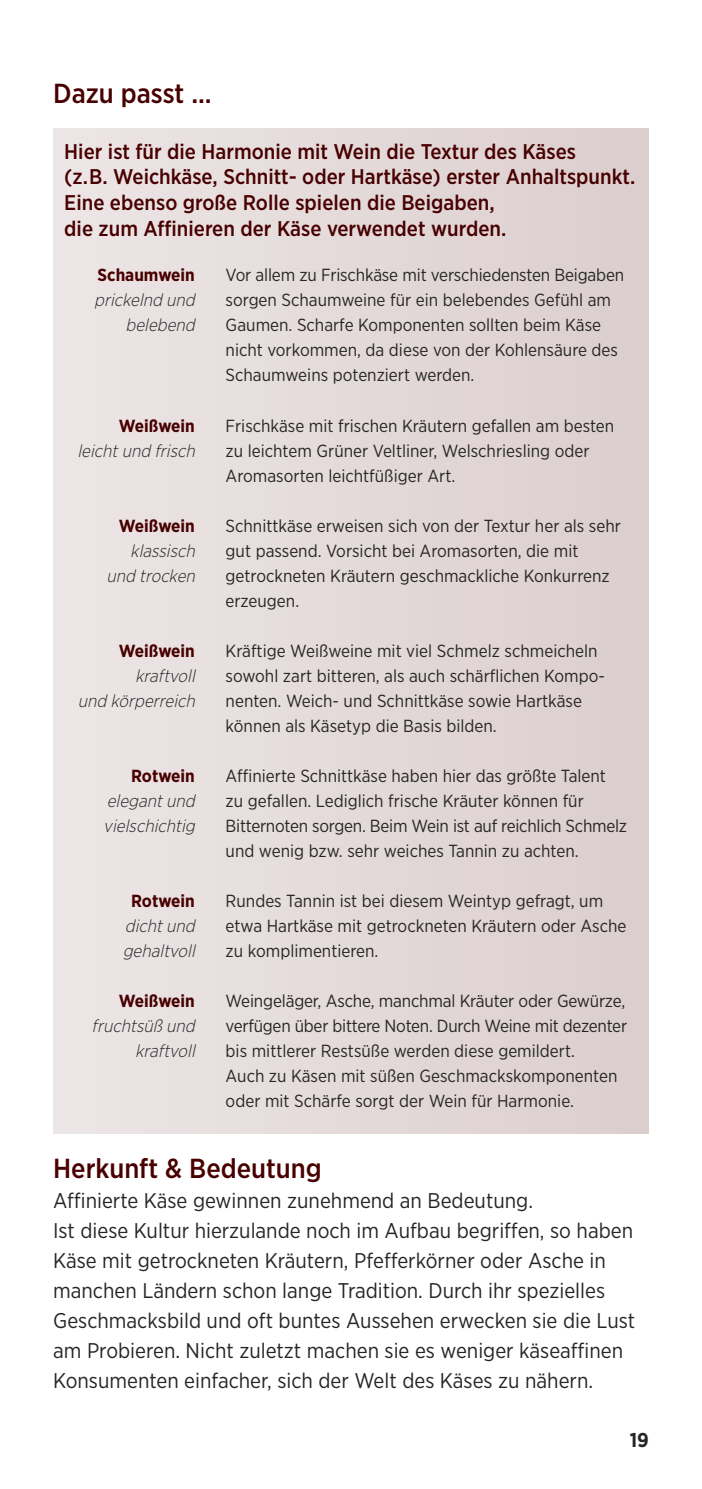
<style>
.page{position:relative;width:702px;height:1489px;background:#fff}
.page>*{position:absolute;margin:0;border:0;box-sizing:border-box;transform-origin:0 0}
.t1{font:500 27.5px "Gotham Narrow";color:#480000}
.t2{font:21.25px/30px "Gotham Narrow";color:#272627}
.t3{font:500 21.25px/25.5px "Gotham Narrow";color:#480000}
.t4{font:700 20px "Gotham Narrow";color:#272627}
.t5{font:17.5px/25px "Gotham Narrow";color:#272627}
.t6{font:italic 300 17.5px/25px "Gotham Narrow";color:#272627;text-align:right}
.t7{font:700 17.5px "Gotham Narrow";color:#480000}
</style>
<div class="page">
<h1 class="t1" style="left:53px;top:84px;width:160px">Dazu passt ...</h1>
<p class="t3" style="left:64px;top:140px;width:572px">Hier ist für die Harmonie mit Wein die Textur des Käses<br>(z.B. Weichkäse, Schnitt- oder Hartkäse) erster Anhaltspunkt.<br>Eine ebenso große Rolle spielen die Beigaben,<br>die zum Affinieren der Käse verwendet wurden.</p>
<p class="t7" style="left:98px;top:269px;width:99px">Schaumwein</p>
<p class="t6" style="left:94px;top:289px;width:105px">prickelnd und belebend</p>
<p class="t5" style="left:226px;top:264px;width:400px">Vor allem zu Frischkäse mit verschiedensten Beigaben sorgen Schaumweine für ein belebendes Gefühl am Gaumen. Scharfe Komponenten sollten beim Käse nicht vorkommen, da diese von der Kohlensäure des Schaumweins potenziert werden.</p>
<p class="t5" style="left:226px;top:414px;width:390px">Frischkäse mit frischen Kräutern gefallen am besten zu leichtem Grüner Veltliner, Welschriesling oder<br>Aromasorten leichtfüßiger Art.</p>
<p class="t5" style="left:226px;top:514px;width:397px">Schnittkäse erweisen sich von der Textur her als sehr gut passend. Vorsicht bei Aromasorten, die mit getrockneten Kräutern geschmackliche Konkurrenz erzeugen.</p>
<p class="t5" style="left:226px;top:639px;width:381px">Kräftige Weißweine mit viel Schmelz schmeicheln sowohl zart bitteren, als auch schärflichen Kompo&shy;nenten. Weich- und Schnittkäse sowie Hartkäse können als Käsetyp die Basis bilden.</p>
<p class="t5" style="left:226px;top:764px;width:403px">Affinierte Schnittkäse haben hier das größte Talent zu gefallen. Lediglich frische Kräuter können für Bitternoten sorgen. Beim Wein ist auf reichlich Schmelz und wenig bzw. sehr weiches Tannin zu achten.</p>
<p class="t5" style="left:226px;top:889px;width:402px">Rundes Tannin ist bei diesem Weintyp gefragt, um etwa Hartkäse mit getrockneten Kräutern oder Asche zu komplimentieren.</p>
<p class="t5" style="left:226px;top:989px;width:403px">Weingeläger, Asche, manchmal Kräuter oder Gewürze, verfügen über bittere Noten. Durch Weine mit dezenter bis mittlerer Restsüße werden diese gemildert.<br>Auch zu Käsen mit süßen Geschmackskomponenten oder mit Schärfe sorgt der Wein für Harmonie.</p>
<p class="t7" style="left:119px;top:419px;width:78px">Weißwein</p>
<p class="t6" style="left:77px;top:439px;width:122px">leicht und frisch</p>
<p class="t7" style="left:119px;top:519px;width:78px">Weißwein</p>
<p class="t6" style="left:106px;top:539px;width:93px">klassisch und trocken</p>
<p class="t7" style="left:119px;top:644px;width:78px">Weißwein</p>
<p class="t6" style="left:78px;top:664px;width:122px">kraftvoll<br>und körperreich</p>
<p class="t7" style="left:131px;top:769px;width:65px">Rotwein</p>
<p class="t6" style="left:103px;top:789px;width:96px;text-align:left">elegant und vielschichtig</p>
<p class="t7" style="left:131px;top:894px;width:65px">Rotwein</p>
<p class="t6" style="left:123px;top:914px;width:77px;text-align:left">dicht und gehaltvoll</p>
<p class="t7" style="left:119px;top:994px;width:78px">Weißwein</p>
<p class="t6" style="left:92px;top:1014px;width:108px">fruchtsüß und kraftvoll</p>
<h1 class="t1" style="left:53px;top:1158px;width:270px">Herkunft &amp; Bedeutung</h1>
<p class="t2" style="left:53px;top:1186px;width:583px">Affinierte Käse gewinnen zunehmend an Bedeutung.<br>Ist diese Kultur hierzulande noch im Aufbau begriffen, so haben Käse mit getrockneten Kräutern, Pfefferkörner oder Asche in manchen Ländern schon lange Tradition. Durch ihr spezielles Geschmacksbild und oft buntes Aussehen erwecken sie die Lust am Probieren. Nicht zuletzt machen sie es weniger käseaffinen Konsumenten einfacher, sich der Welt des Käses zu nähern.</p>
<p class="t4" style="left:629px;top:1432px;width:21px">19</p>
</div>
